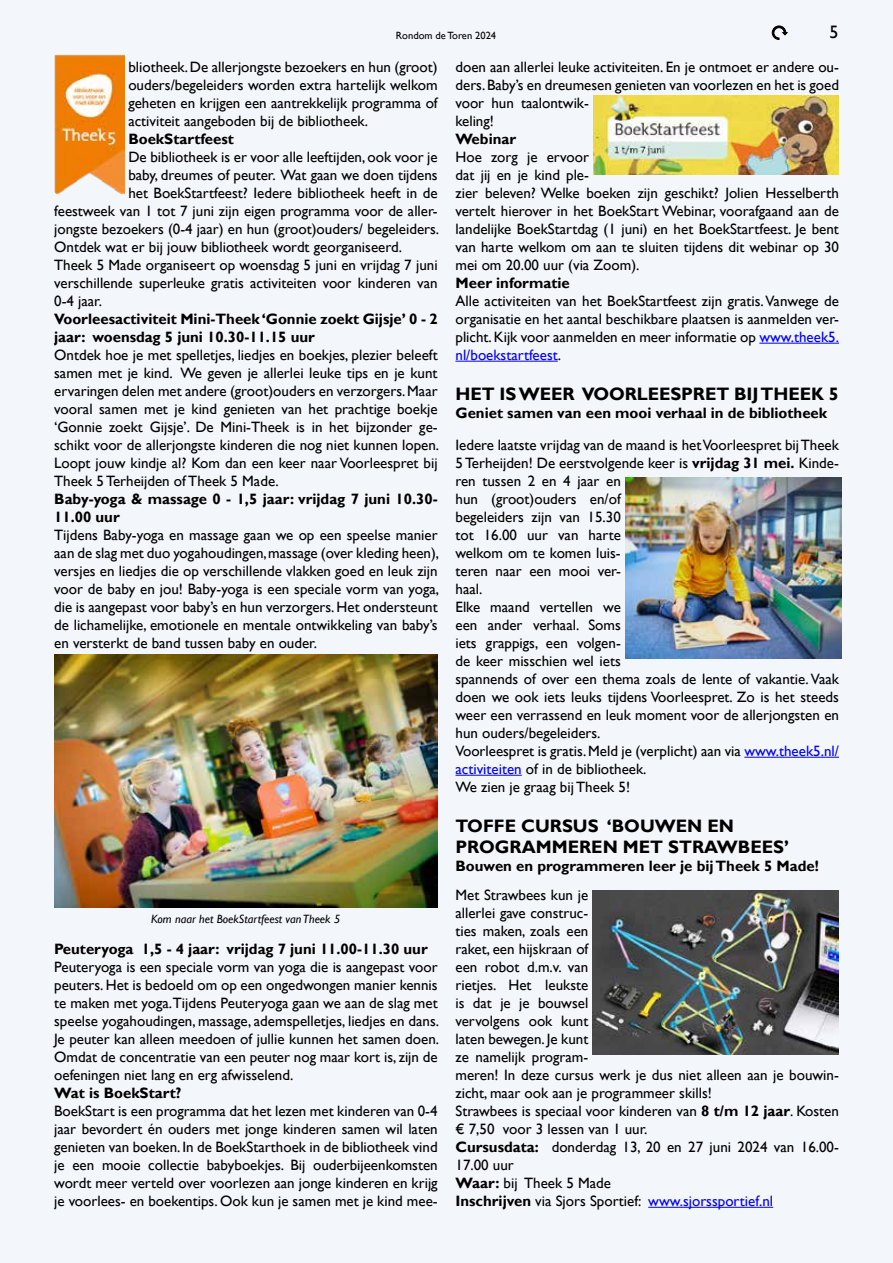
<style>
.page{position:relative;width:893px;height:1263px;background:#f1f4fb}
.page>*{position:absolute;margin:0;border:0;box-sizing:border-box;transform-origin:0 0}
.t1{font:700 18px/21.6px "Gill Sans";color:#000}
.t2{font:18px "Gill Sans";color:#000}
.t3{font:15px/18px "Gill Sans";color:#000;text-align:justify}
.t4{font:700 15px/18px "Gill Sans";color:#000}
.t5{font:italic 12px "Gill Sans";color:#000}
.t6{font:10.5px "Gill Sans";color:#000}
.s1{color:#00f}
.s2{font-weight:700}
</style>
<div class="page">
<svg style="left:772px;top:26px;width:15px;height:14px"></svg>
<hr style="left:759px;top:343px;width:80px;height:1px;background:#00f">
<hr style="left:455px;top:361px;width:103px;height:1px;background:#00f">
<hr style="left:744px;top:757px;width:95px;height:1px;background:#00f">
<hr style="left:455px;top:775px;width:67px;height:1px;background:#00f">
<hr style="left:648px;top:1207px;width:125px;height:1px;background:#00f">
<img style="left:54px;top:54px;width:70px;height:139px">
<img style="left:54px;top:655px;width:383px;height:253px">
<img style="left:625px;top:478px;width:216px;height:181px">
<img style="left:593px;top:95px;width:245px;height:79px">
<img style="left:593px;top:890px;width:246px;height:165px">
<p class="t6" style="left:396px;top:29px;width:102px">Rondom de Toren 2024</p>
<p class="t2" style="left:829px;top:22px;width:10px">5</p>
<p class="t3" style="left:128px;top:58px;width:311px">bliotheek. De allerjongste bezoekers en hun (groot) ouders/begeleiders worden extra hartelijk welkom geheten en krijgen een aantrekkelijk programma of activiteit aangeboden bij de bibliotheek.</p>
<p class="t4" style="left:128px;top:130px;width:107px">BoekStartfeest</p>
<p class="t3" style="left:128px;top:148px;width:311px">De bibliotheek is er voor alle leeftijden, ook voor je</p>
<p class="t3" style="left:128px;top:166px;width:311px">baby, dreumes of peuter. Wat gaan we doen tijdens</p>
<p class="t3" style="left:128px;top:184px;width:311px">het BoekStartfeest? Iedere bibliotheek heeft in de</p>
<p class="t3" style="left:54px;top:202px;width:385px">feestweek van 1 tot 7 juni zijn eigen programma voor de aller-</p>
<p class="t3" style="left:54px;top:220px;width:386px">jongste bezoekers (0-4 jaar) en hun (groot)ouders/ begeleiders.</p>
<p class="t3" style="left:54px;top:238px;width:349px">Ontdek wat er bij jouw bibliotheek wordt georganiseerd.</p>
<p class="t3" style="left:54px;top:256px;width:385px">Theek 5 Made organiseert op woensdag 5 juni en vrijdag 7 juni</p>
<p class="t3" style="left:54px;top:274px;width:385px">verschillende superleuke gratis activiteiten voor kinderen van</p>
<p class="t3" style="left:54px;top:292px;width:49px">0-4 jaar.</p>
<p class="t4" style="left:54px;top:310px;width:385px">Voorleesactiviteit Mini-Theek ‘Gonnie zoekt Gijsje’ 0 - 2 jaar: woensdag 5 juni 10.30-11.15 uur</p>
<p class="t3" style="left:54px;top:346px;width:386px">Ontdek hoe je met spelletjes, liedjes en boekjes, plezier beleeft samen met je kind. We geven je allerlei leuke tips en je kunt ervaringen delen met andere (groot)ouders en verzorgers. Maar vooral samen met je kind genieten van het prachtige boekje ‘Gonnie zoekt Gijsje’. De Mini-Theek is in het bijzonder ge&shy;schikt voor de allerjongste kinderen die nog niet kunnen lopen.<br>Loopt jouw kindje al? Kom dan een keer naar Voorleespret bij Theek 5 Terheijden of Theek 5 Made.</p>
<p class="t4" style="left:54px;top:490px;width:385px">Baby-yoga &amp; massage 0 - 1,5 jaar: vrijdag 7 juni 10.30-<br>11.00 uur</p>
<p class="t3" style="left:54px;top:526px;width:386px">Tijdens Baby-yoga en massage gaan we op een speelse manier aan de slag met duo yogahoudingen, massage (over kleding heen), versjes en liedjes die op verschillende vlakken goed en leuk zijn voor de baby en jou! Baby-yoga is een speciale vorm van yoga, die is aangepast voor baby’s en hun verzorgers. Het ondersteunt de lichamelijke, emotionele en mentale ontwikkeling van baby’s en versterkt de band tussen baby en ouder.</p>
<p class="t3" style="left:455px;top:58px;width:385px;text-align:left">doen aan allerlei leuke activiteiten. En je ontmoet er andere ou&shy;ders. Baby’s en dreumesen genieten van voorlezen en het is goed voor hun taalontwik-<br>keling!</p>
<p class="t4" style="left:455px;top:130px;width:62px">Webinar</p>
<p class="t3" style="left:455px;top:148px;width:385px;text-align:left">Hoe zorg je ervoor<br>dat jij en je kind ple-<br>zier beleven? Welke boeken zijn geschikt? Jolien Hesselberth vertelt hierover in het BoekStart Webinar, voorafgaand aan de landelijke BoekStartdag (1 juni) en het BoekStartfeest. Je bent van harte welkom om aan te sluiten tijdens dit webinar op 30 mei om 20.00 uur (via Zoom).</p>
<p class="t4" style="left:455px;top:274px;width:116px">Meer informatie</p>
<p class="t3" style="left:455px;top:292px;width:385px">Alle activiteiten van het BoekStartfeest zijn gratis. Vanwege de organisatie en het aantal beschikbare plaatsen is aanmelden ver&shy;plicht. Kijk voor aanmelden en meer informatie op <span class="s1">www.theek5. nl/boekstartfeest</span>.</p>
<p class="t1" style="left:455px;top:383px;width:385px">HET IS WEER VOORLEESPRET BIJ THEEK 5</p>
<p class="t4" style="left:455px;top:404px;width:373px">Geniet samen van een mooi verhaal in de bibliotheek</p>
<p class="t3" style="left:455px;top:436px;width:385px;text-align:left">Iedere laatste vrijdag van de maand is het Voorleespret bij Theek 5 Terheijden! De eerstvolgende keer is <span class="s2">vrijdag 31 mei.</span> Kinde&shy;ren tussen 2 en 4 jaar en<br>hun (groot)ouders en/of<br>begeleiders zijn van 15.30<br>tot 16.00 uur van harte<br>welkom om te komen luis-<br>teren naar een mooi ver-<br>haal.<br>Elke maand vertellen we<br>een ander verhaal. Soms<br>iets grappigs, een volgen-<br>de keer misschien wel iets<br>spannends of over een thema zoals de lente of vakantie. Vaak doen we ook iets leuks tijdens Voorleespret. Zo is het steeds weer een verrassend en leuk moment voor de allerjongsten en hun ouders/begeleiders.<br>Voorleespret is gratis. Meld je (verplicht) aan via <span class="s1">www.theek5.nl/ activiteiten</span> of in de bibliotheek.<br>We zien je graag bij Theek 5!</p>
<p class="t1" style="left:455px;top:815px;width:335px">TOFFE CURSUS ‘BOUWEN EN<br>PROGRAMMEREN MET STRAWBEES’</p>
<p class="t4" style="left:455px;top:858px;width:365px">Bouwen en programmeren leer je bij Theek 5 Made!</p>
<p class="t3" style="left:455px;top:886px;width:385px;text-align:left">Met Strawbees kun je<br>allerlei gave construc-<br>ties maken, zoals een<br>raket, een hijskraan of<br>een robot d.m.v. van<br>rietjes. Het leukste<br>is dat je je bouwsel<br>vervolgens ook kunt<br>laten bewegen. Je kunt<br>ze namelijk program-<br>meren! In deze cursus werk je dus niet alleen aan je bouwin&shy;zicht, maar ook aan je programmeer skills!<br>Strawbees is speciaal voor kinderen van <span class="s2">8 t/m 12 jaar</span>. Kosten € 7,50 voor 3 lessen van 1 uur.<br><span class="s2">Cursusdata:</span> donderdag 13, 20 en 27 juni 2024 van 16.00-<br>17.00 uur<br><span class="s2">Waar:</span> bij Theek 5 Made<br><span class="s2">Inschrijven</span> via Sjors Sportief: <span class="s1">www.sjorssportief.nl</span></p>
<p class="t5" style="left:151px;top:912px;width:191px">Kom naar het BoekStartfeest van Theek 5</p>
<p class="t4" style="left:54px;top:940px;width:375px">Peuteryoga 1,5 - 4 jaar: vrijdag 7 juni 11.00-11.30 uur</p>
<p class="t3" style="left:54px;top:958px;width:386px">Peuteryoga is een speciale vorm van yoga die is aangepast voor peuters. Het is bedoeld om op een ongedwongen manier kennis te maken met yoga.Tijdens Peuteryoga gaan we aan de slag met speelse yogahoudingen, massage, ademspelletjes, liedjes en dans.<br>Je peuter kan alleen meedoen of jullie kunnen het samen doen.<br>Omdat de concentratie van een peuter nog maar kort is, zijn de oefeningen niet lang en erg afwisselend.</p>
<p class="t4" style="left:54px;top:1084px;width:129px">Wat is BoekStart?</p>
<p class="t3" style="left:54px;top:1102px;width:385px">BoekStart is een programma dat het lezen met kinderen van 0-4 jaar bevordert én ouders met jonge kinderen samen wil laten genieten van boeken. In de BoekStarthoek in de bibliotheek vind je een mooie collectie babyboekjes. Bij ouderbijeenkomsten wordt meer verteld over voorlezen aan jonge kinderen en krijg je voorlees- en boekentips. Ook kun je samen met je kind mee-</p>
</div>
